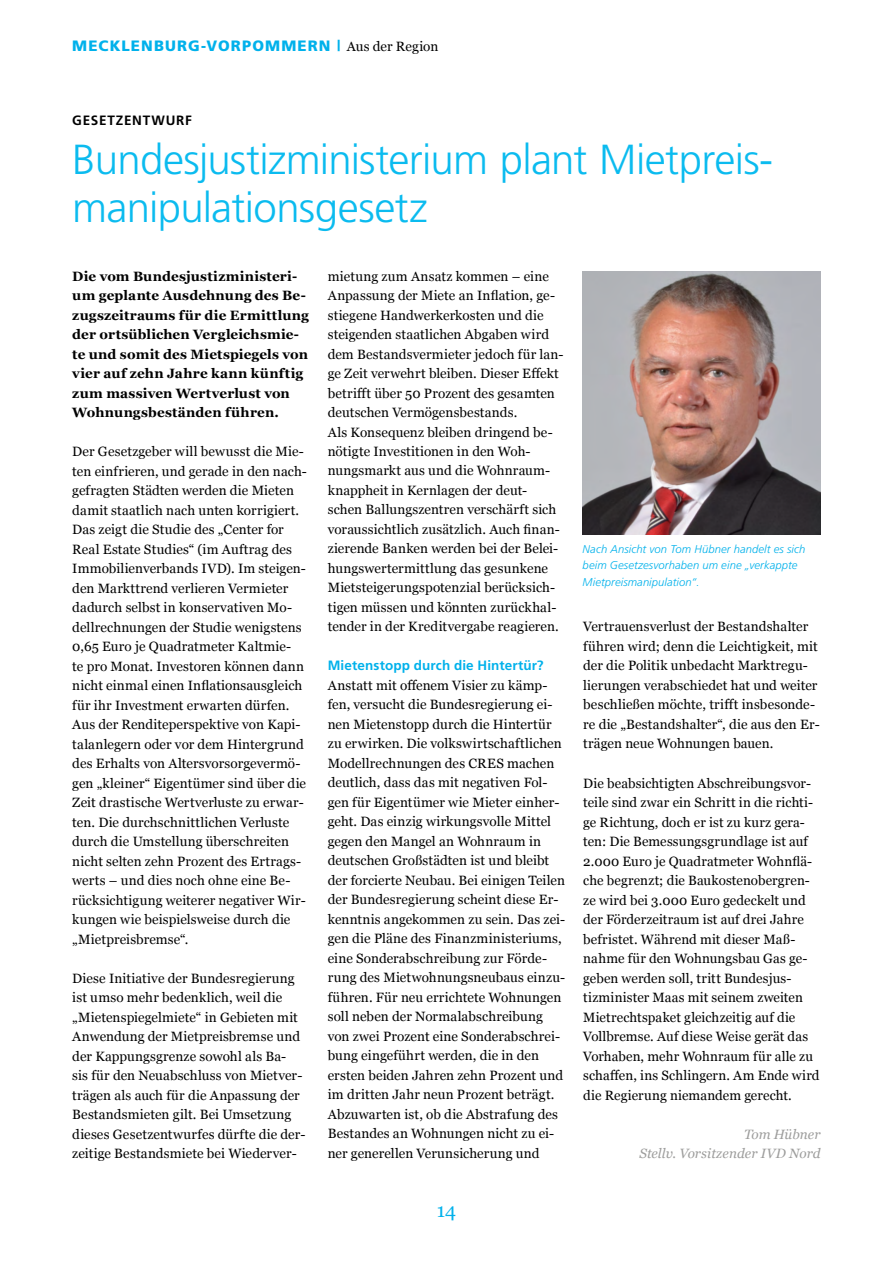
<style>
.page{position:relative;width:893px;height:1263px;background:#fff}
.page>*{position:absolute;margin:0;border:0;box-sizing:border-box;transform-origin:0 0}
.t1{font:300 42px/48.8px "Frutiger";letter-spacing:-.02em;color:#0bbbef}
.t2{font:19.5px "Georgia";color:#00b1eb}
.t3{font:900 15px "Frutiger";letter-spacing:.075em;color:#00b1eb}
.t4{font:13.5px/19.5px "Georgia";letter-spacing:.01em;color:#000}
.t5{font:700 13.5px/19.5px "Georgia";letter-spacing:.015em;color:#000}
.t6{font:italic 13.5px/19.5px "Georgia";letter-spacing:.005em;color:#9d9d9c;text-align:right}
.t7{font:700 13.5px "Frutiger";letter-spacing:.01em;color:#00b1eb}
.t8{font:700 13.5px "Frutiger";letter-spacing:.055em;color:#000}
.t9{font:italic 300 11.25px/16.5px "Frutiger";letter-spacing:.01em;color:#00b1eb}
.s1{font-family:"Georgia";font-weight:400;font-size:13.5px;color:#000}
</style>
<div class="page">
<img style="left:583px;top:271px;width:238px;height:263px">
<p class="t3" style="left:72px;top:37px;width:368px">MECKLENBURG-VORPOMMERN | <span class="s1">Aus der Region</span></p>
<p class="t8" style="left:72px;top:112px;width:121px">GESETZENTWURF</p>
<h1 class="t1" style="left:72px;top:135px;width:702px">Bundesjustizministerium plant Mietpreis&shy;manipulationsgesetz</h1>
<p class="t5" style="left:72px;top:266px;width:238px">Die vom Bundesjustizministeri&shy;um geplante Ausdehnung des Be&shy;zugszeitraums für die Ermittlung der ortsüblichen Vergleichsmie&shy;te und somit des Mietspiegels von vier auf zehn Jahre kann künftig zum massiven Wertverlust von<br>Wohnungsbeständen führen.</p>
<p class="t4" style="left:72px;top:441px;width:236px">Der Gesetzgeber will bewusst die Mie&shy;ten einfrieren, und gerade in den nach&shy;gefragten Städten werden die Mieten damit staatlich nach unten korrigiert.<br>Das zeigt die Studie des „Center for Real Estate Studies“ (im Auftrag des Immobilienverbands IVD). Im steigen&shy;den Markttrend verlieren Vermieter dadurch selbst in konservativen Mo&shy;dellrechnungen der Studie wenigstens 0,65 Euro je Quadratmeter Kaltmie-<br>te pro Monat. Investoren können dann nicht einmal einen Inflationsausgleich für ihr Investment erwarten dürfen.<br>Aus der Renditeperspektive von Kapi&shy;talanlegern oder vor dem Hintergrund des Erhalts von Altersvorsorgevermö&shy;gen „kleiner“ Eigentümer sind über die Zeit drastische Wertverluste zu erwar&shy;ten. Die durchschnittlichen Verluste durch die Umstellung überschreiten nicht selten zehn Prozent des Ertrags&shy;werts – und dies noch ohne eine Be&shy;rücksichtigung weiterer negativer Wir&shy;kungen wie beispielsweise durch die „Mietpreisbremse“.</p>
<p class="t4" style="left:72px;top:968px;width:235px">Diese Initiative der Bundesregierung ist umso mehr bedenklich, weil die „Mietenspiegelmiete“ in Gebieten mit Anwendung der Mietpreisbremse und der Kappungsgrenze sowohl als Ba-<br>sis für den Neuabschluss von Mietver&shy;trägen als auch für die Anpassung der Bestandsmieten gilt. Bei Umsetzung dieses Gesetzentwurfes dürfte die der&shy;zeitige Bestandsmiete bei Wiederver-</p>
<p class="t4" style="left:328px;top:266px;width:237px">mietung zum Ansatz kommen – eine Anpassung der Miete an Inflation, ge&shy;stiegene Handwerkerkosten und die steigenden staatlichen Abgaben wird dem Bestandsvermieter jedoch für lan&shy;ge Zeit verwehrt bleiben. Dieser Effekt betrifft über 50 Prozent des gesamten deutschen Vermögensbestands.<br>Als Konsequenz bleiben dringend be&shy;nötigte Investitionen in den Woh&shy;nungsmarkt aus und die Wohnraum&shy;knappheit in Kernlagen der deut&shy;schen Ballungszentren verschärft sich voraussichtlich zusätzlich. Auch finan&shy;zierende Banken werden bei der Belei&shy;hungswertermittlung das gesunkene Mietsteigerungspotenzial berücksich&shy;tigen müssen und könnten zurückhal&shy;tender in der Kreditvergabe reagieren.</p>
<p class="t7" style="left:328px;top:658px;width:217px">Mietenstopp durch die Hintertür?</p>
<p class="t4" style="left:328px;top:675px;width:239px">Anstatt mit offenem Visier zu kämp&shy;fen, versucht die Bundesregierung ei&shy;nen Mietenstopp durch die Hintertür zu erwirken. Die volkswirtschaftlichen Modellrechnungen des CRES machen deutlich, dass das mit negativen Fol&shy;gen für Eigentümer wie Mieter einher&shy;geht. Das einzig wirkungsvolle Mittel gegen den Mangel an Wohnraum in deutschen Großstädten ist und bleibt der forcierte Neubau. Bei einigen Teilen der Bundesregierung scheint diese Er&shy;kenntnis angekommen zu sein. Das zei&shy;gen die Pläne des Finanzministeriums, eine Sonderabschreibung zur Förde&shy;rung des Mietwohnungsneubaus einzu&shy;führen. Für neu errichtete Wohnungen soll neben der Normalabschreibung von zwei Prozent eine Sonderabschrei&shy;bung eingeführt werden, die in den ersten beiden Jahren zehn Prozent und im dritten Jahr neun Prozent beträgt.<br>Abzuwarten ist, ob die Abstrafung des Bestandes an Wohnungen nicht zu ei&shy;ner generellen Verunsicherung und</p>
<p class="t9" style="left:583px;top:541px;width:224px">Nach Ansicht von Tom Hübner handelt es sich beim Gesetzesvorhaben um eine „verkappte<br>Mietpreismanipulation“.</p>
<p class="t4" style="left:583px;top:616px;width:238px">Vertrauensverlust der Bestandshalter führen wird; denn die Leichtigkeit, mit der die Politik unbedacht Marktregu&shy;lierungen verabschiedet hat und weiter beschließen möchte, trifft insbesonde&shy;re die „Bestandshalter“, die aus den Er&shy;trägen neue Wohnungen bauen.</p>
<p class="t4" style="left:583px;top:773px;width:238px">Die beabsichtigten Abschreibungsvor&shy;teile sind zwar ein Schritt in die richti&shy;ge Richtung, doch er ist zu kurz gera&shy;ten: Die Bemessungsgrundlage ist auf 2.000 Euro je Quadratmeter Wohnflä&shy;che begrenzt; die Baukostenobergren&shy;ze wird bei 3.000 Euro gedeckelt und der Förderzeitraum ist auf drei Jahre befristet. Während mit dieser Maß&shy;nahme für den Wohnungsbau Gas ge&shy;geben werden soll, tritt Bundesjus&shy;tizminister Maas mit seinem zweiten Mietrechtspaket gleichzeitig auf die Vollbremse. Auf diese Weise gerät das Vorhaben, mehr Wohnraum für alle zu schaffen, ins Schlingern. Am Ende wird die Regierung niemandem gerecht.</p>
<p class="t6" style="left:639px;top:1124px;width:183px">Tom Hübner<br>Stellv. Vorsitzender IVD Nord</p>
<h2 class="t2" style="left:437px;top:1196px;width:21px">14</h2>
</div>
